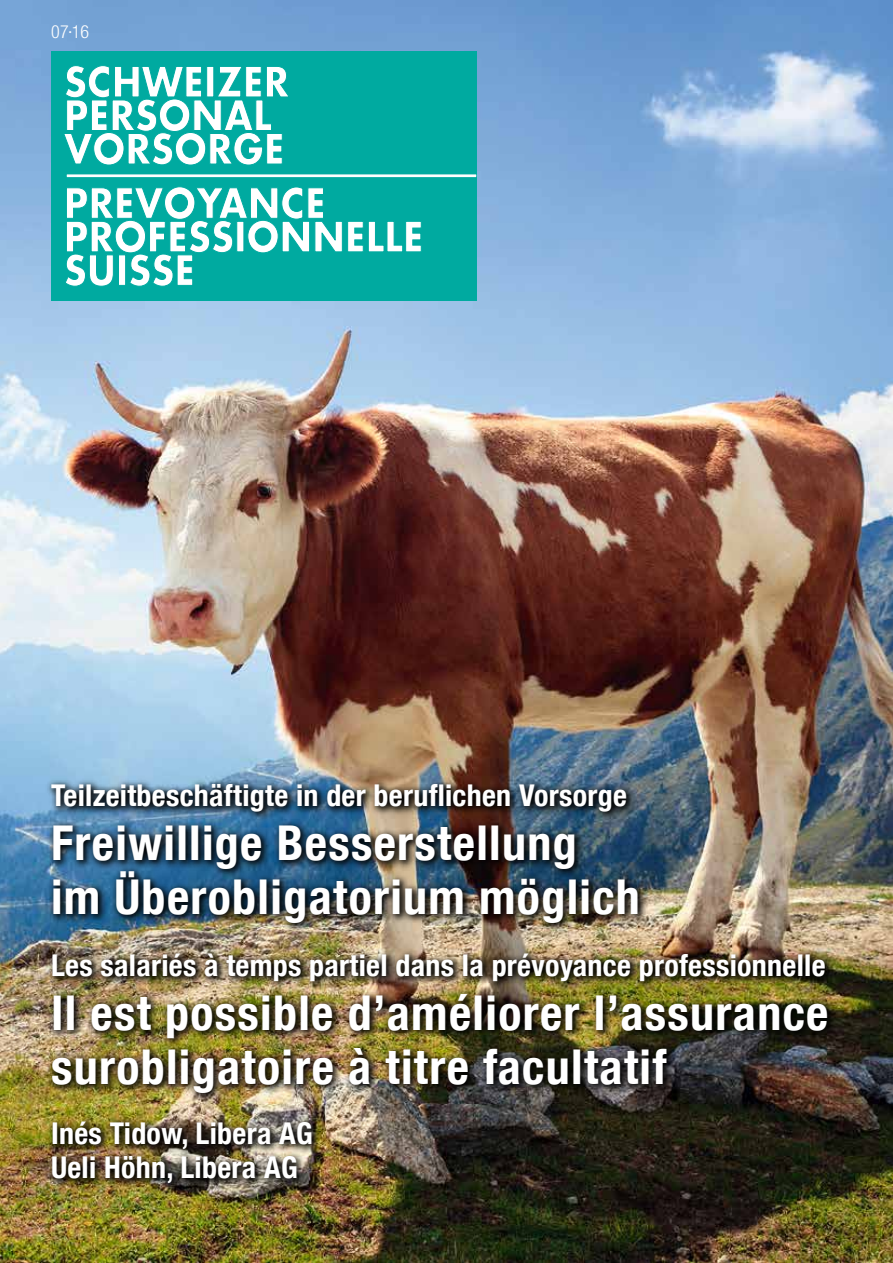
<style>
.page{position:relative;width:893px;height:1263px;background:#fff}
.page>*{position:absolute;margin:0;border:0;box-sizing:border-box;transform-origin:0 0}
.t1{font:700 condensed 48px/54px "Helvetica Neue LT Com";letter-spacing:.03em;color:#fff}
.t2{font:700 condensed 30px/34.5px "Helvetica Neue LT Com";letter-spacing:.01em;color:#fff}
.t3{font:300 condensed 18px "Helvetica Neue LT Com";color:#fff}
</style>
<div class="page">
<img style="left:0;top:0;width:893px;height:1263px">
<div style="left:51px;top:51px;width:425px;height:250px;background:#00aaa0"></div>
<svg style="left:64px;top:65px;width:225px;height:100px"></svg>
<svg style="left:65px;top:187px;width:356px;height:99px"></svg>
<hr style="left:67px;top:174px;width:409px;height:3px;background:#fff">
<img style="left:45px;top:778px;width:793px;height:415px">
<p class="t3" style="left:51px;top:22px;width:40px">07·16</p>
<p class="t2" style="left:51px;top:778px;width:577px">Teilzeitbeschäftigte in der beruflichen Vorsorge</p>
<h1 class="t1" style="left:51px;top:816px;width:590px">Freiwillige Besserstellung<br>im Überobligatorium möglich</h1>
<p class="t2" style="left:51px;top:948px;width:776px">Les salariés à temps partiel dans la prévoyance professionnelle</p>
<h1 class="t1" style="left:51px;top:986px;width:779px">Il est possible d’améliorer l’assurance surobligatoire à titre facultatif</h1>
<p class="t2" style="left:51px;top:1116px;width:263px">Inés Tidow, Libera AG<br>Ueli Höhn, Libera AG</p>
</div>
